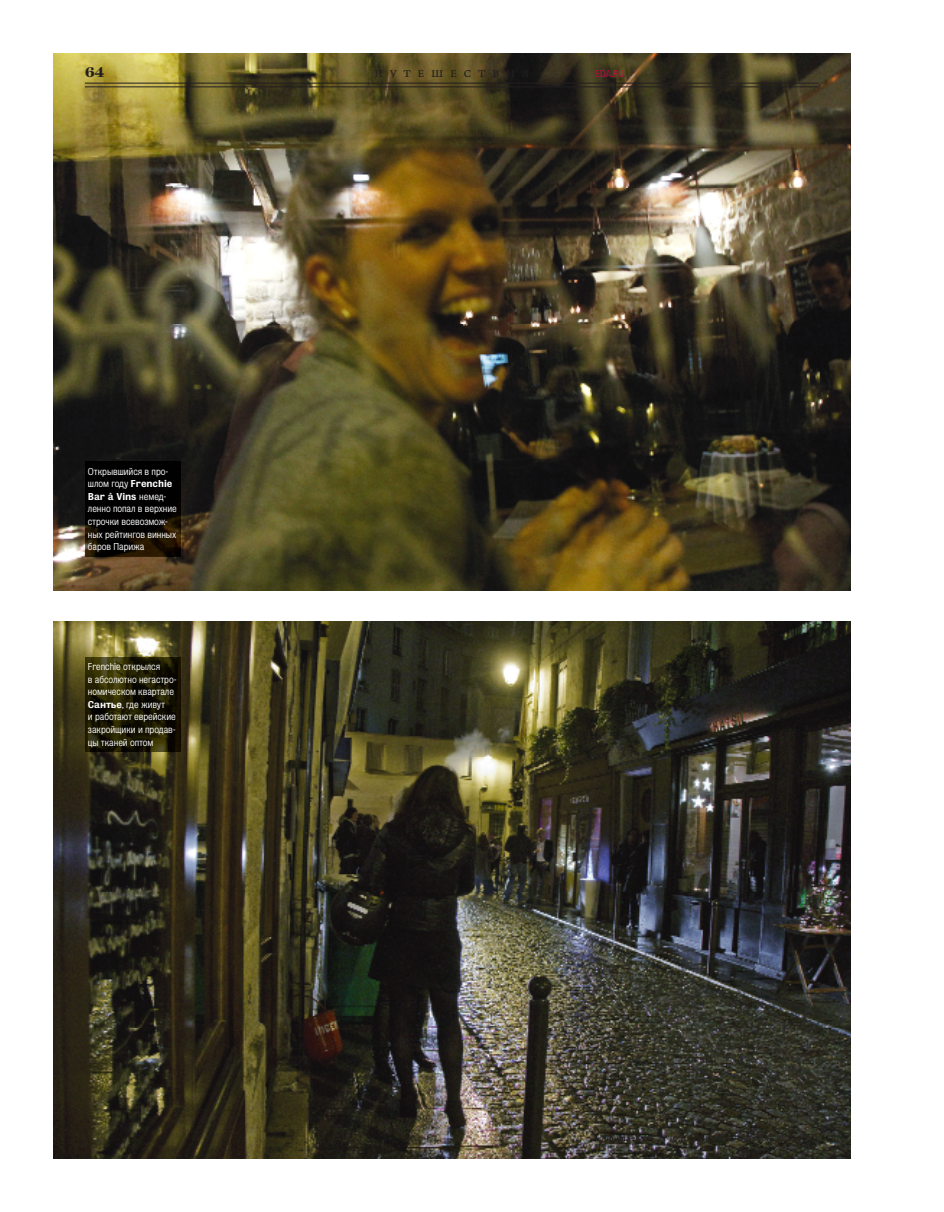
<style>
.page{position:relative;width:944px;height:1212px;background:#fff}
.page>*{position:absolute;margin:0;border:0;box-sizing:border-box;transform-origin:0 0}
.t1{font:700 14.25px "Eda Display";color:#231f20}
.t2{font:13.5px "Afisha Serif";color:#231f20}
.t3{font:10.5px/12.6px "Afisha Grotesk";letter-spacing:-.01em;color:#fff}
.t4{font:10.5px "Afisha Grotesk";color:#c70b46}
.s1{font-weight:700}
</style>
<div class="page">
<img style="left:53px;top:53px;width:797px;height:537px">
<hr style="left:85px;top:83px;width:734px;height:1px;background:#231f20">
<hr style="left:85px;top:87px;width:734px;height:1px;background:#231f20">
<img style="left:85px;top:462px;width:96px;height:94px">
<img style="left:53px;top:622px;width:797px;height:537px">
<img style="left:85px;top:657px;width:96px;height:95px">
<h1 class="t1" style="left:85px;top:67px;width:21px">64</h1>
<p class="t2" style="left:374px;top:67px;width:158px">путешествия</p>
<p class="t4" style="left:595px;top:67px;width:30px">EDA.RU</p>
<p class="t3" style="left:88px;top:465px;width:90px">Открывшийся в про&shy;шлом году <span class="s1">Frenchie<br>Bar à Vins</span> немед&shy;ленно попал в верхние строчки всевозмож&shy;ных рейтингов винных баров Парижа</p>
<p class="t3" style="left:88px;top:660px;width:90px">Frenchie открылся<br>в абсолютно негастро&shy;номическом квартале<br><span class="s1">Сантье</span>, где живут<br>и работают еврейские закройщики и продав&shy;цы тканей оптом</p>
</div>
